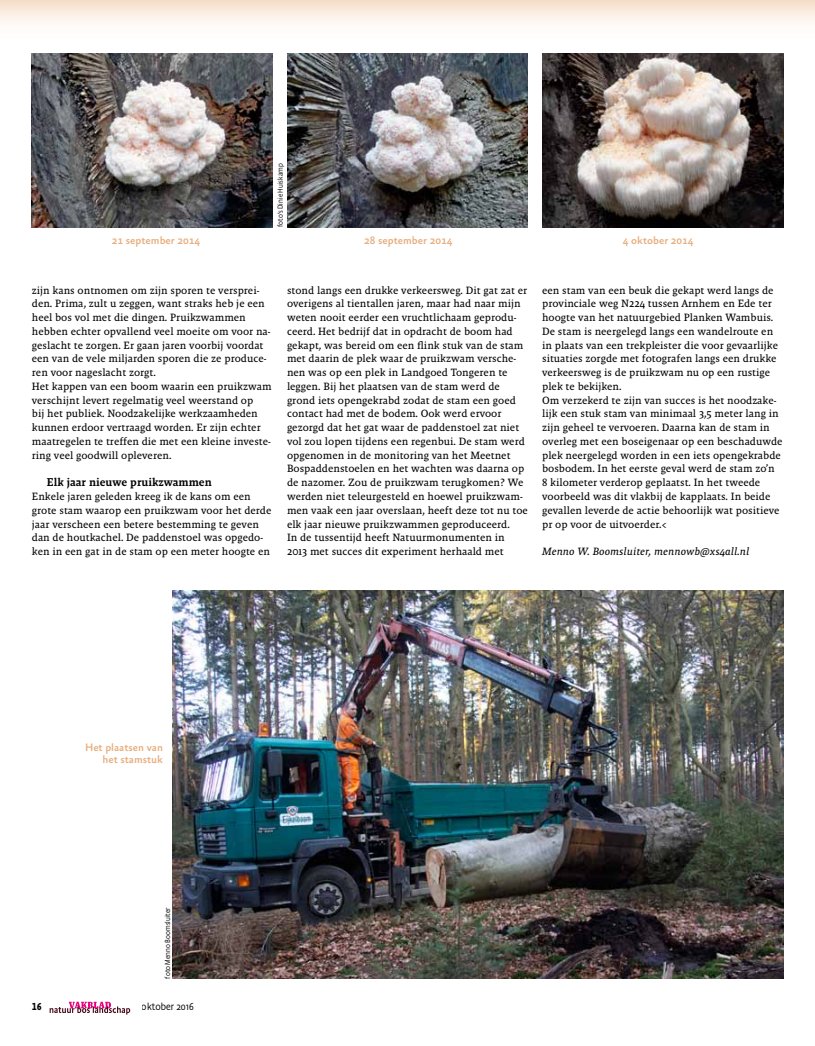
<style>
.page{position:relative;width:815px;height:1046px;background:#fff}
.page>*{position:absolute;margin:0;border:0;box-sizing:border-box;transform-origin:0 0}
.t1{font:11.5px "Malaga Med";color:#000}
.t2{font:500 11px/12.5px "Absara Sans";color:#e7ae7e;text-align:right}
.t3{font:10.75px/13.8px "Malaga Reg";color:#000}
.t4{font:italic 10.75px "Malaga Reg";color:#000}
.t5{font:300 10.38px "Absara Sans Head";color:#000}
.t6{font:500 10.38px "Absara Sans TF Head";color:#000}
.t7{font:300 7.5px "Absara Sans LF Head";color:#000}
</style>
<div class="page">
<svg style="left:50px;top:1001px;width:80px;height:13px"></svg>
<div style="left:0;top:0;width:815px;height:53px;background:linear-gradient(to bottom,#f8e5d6,#fff)"></div>
<img style="left:172px;top:590px;width:611px;height:388px">
<img style="left:32px;top:53px;width:241px;height:174px">
<img style="left:287px;top:53px;width:241px;height:174px">
<img style="left:542px;top:53px;width:241px;height:174px">
<p class="t7" style="left:276px;top:227px;width:65px;rotate:-90deg">foto’s Dinie Huiskamp</p>
<p class="t2" style="left:112px;top:234px;width:90px">21 september 2014</p>
<p class="t2" style="left:364px;top:234px;width:90px">28 september 2014</p>
<p class="t2" style="left:623px;top:234px;width:72px">4 oktober 2014</p>
<p class="t3" style="left:32px;top:283px;width:241px">zijn kans ontnomen om zijn sporen te versprei&shy;den. Prima, zult u zeggen, want straks heb je een heel bos vol met die dingen. Pruikzwammen hebben echter opvallend veel moeite om voor na&shy;geslacht te zorgen. Er gaan jaren voorbij voordat een van de vele miljarden sporen die ze produce&shy;ren voor nageslacht zorgt.<br>Het kappen van een boom waarin een pruikzwam verschijnt levert regelmatig veel weerstand op<br>bij het publiek. Noodzakelijke werkzaamheden kunnen erdoor vertraagd worden. Er zijn echter maatregelen te treffen die met een kleine investe&shy;ring veel goodwill opleveren.</p>
<p class="t1" style="left:47px;top:475px;width:166px">Elk jaar nieuwe pruikzwammen</p>
<p class="t3" style="left:32px;top:489px;width:241px">Enkele jaren geleden kreeg ik de kans om een grote stam waarop een pruikzwam voor het derde jaar verscheen een betere bestemming te geven dan de houtkachel. De paddenstoel was opgedo&shy;ken in een gat in de stam op een meter hoogte en</p>
<p class="t3" style="left:287px;top:283px;width:242px">stond langs een drukke verkeersweg. Dit gat zat er overigens al tientallen jaren, maar had naar mijn weten nooit eerder een vruchtlichaam geprodu&shy;ceerd. Het bedrijf dat in opdracht de boom had gekapt, was bereid om een flink stuk van de stam met daarin de plek waar de pruikzwam versche&shy;nen was op een plek in Landgoed Tongeren te leggen. Bij het plaatsen van de stam werd de grond iets opengekrabd zodat de stam een goed contact had met de bodem. Ook werd ervoor gezorgd dat het gat waar de paddenstoel zat niet vol zou lopen tijdens een regenbui. De stam werd opgenomen in de monitoring van het Meetnet Bospaddenstoelen en het wachten was daarna op de nazomer. Zou de pruikzwam terugkomen? We werden niet teleurgesteld en hoewel pruikzwam&shy;men vaak een jaar overslaan, heeft deze tot nu toe elk jaar nieuwe pruikzwammen geproduceerd.<br>In de tussentijd heeft Natuurmonumenten in<br>2013 met succes dit experiment herhaald met</p>
<p class="t3" style="left:542px;top:283px;width:242px">een stam van een beuk die gekapt werd langs de provinciale weg N224 tussen Arnhem en Ede ter hoogte van het natuurgebied Planken Wambuis.<br>De stam is neergelegd langs een wandelroute en in plaats van een trekpleister die voor gevaarlijke situaties zorgde met fotografen langs een drukke verkeersweg is de pruikzwam nu op een rustige plek te bekijken.<br>Om verzekerd te zijn van succes is het noodzake&shy;lijk een stuk stam van minimaal 3,5 meter lang in zijn geheel te vervoeren. Daarna kan de stam in overleg met een boseigenaar op een beschaduwde plek neergelegd worden in een iets opengekrabde bosbodem. In het eerste geval werd de stam zo’n 8 kilometer verderop geplaatst. In het tweede voorbeeld was dit vlakbij de kapplaats. In beide gevallen leverde de actie behoorlijk wat positieve pr op voor de uitvoerder.&lt;</p>
<p class="t4" style="left:542px;top:545px;width:209px">Menno W. Boomsluiter, mennowb@xs4all.nl</p>
<p class="t2" style="left:85px;top:741px;width:79px">Het plaatsen van het stamstuk</p>
<p class="t7" style="left:163px;top:978px;width:73px;rotate:-90deg">foto Menno Boomsluiter</p>
<p class="t6" style="left:32px;top:999px;width:11px">16</p>
<p class="t5" style="left:142px;top:999px;width:54px">oktober 2016</p>
</div>
